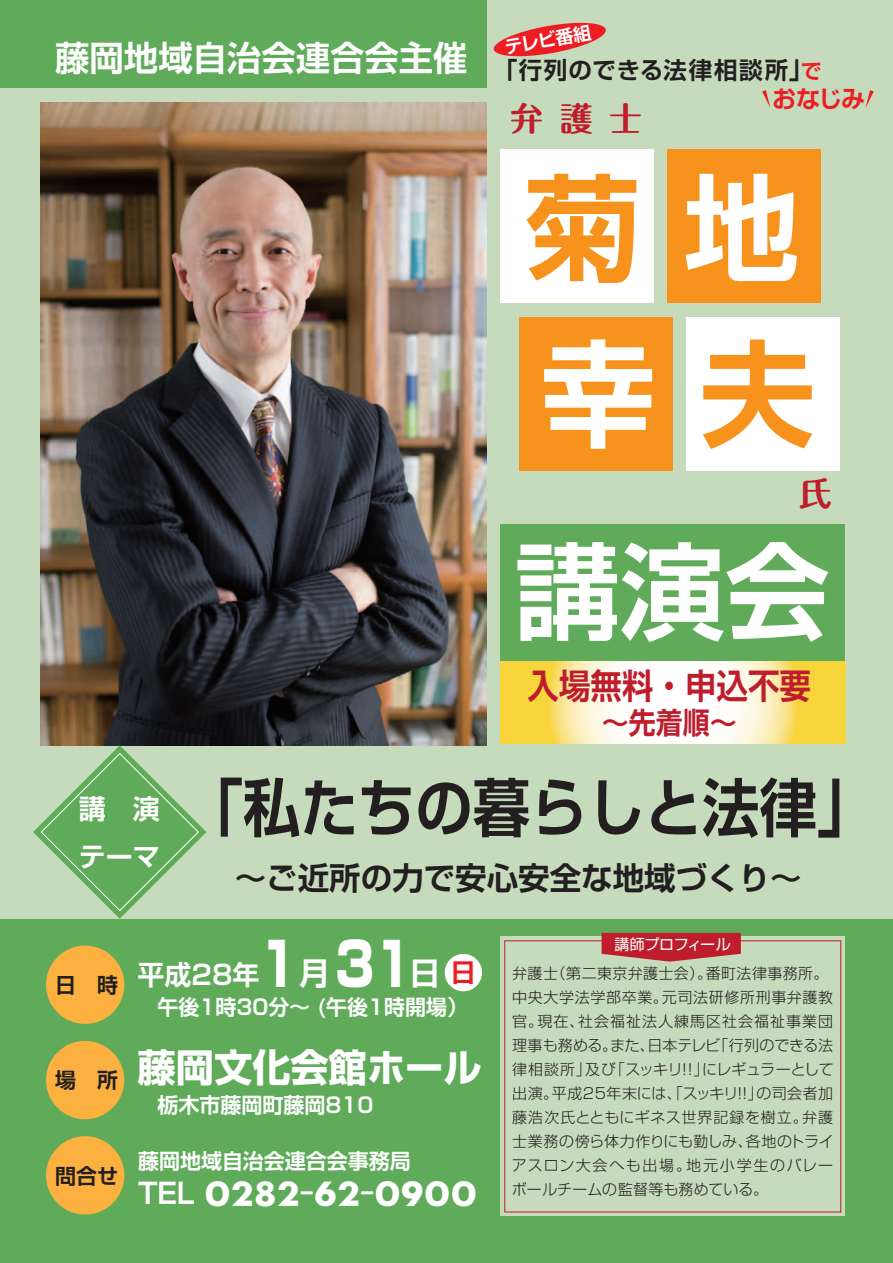
<style>
.page{position:relative;width:893px;height:1263px;background:#c5dbbb}
.page>*{position:absolute;margin:0;border:0;box-sizing:border-box;transform-origin:0 0}
.t1{font:700 115.8px/165.6px "Shin Go Pro De";color:#f7931d}
.t2{font:700 105px "Shin Go Pro De";color:#fff}
.t3{font:700 63.15px "Shin Go Pro De";color:#231f20;scale:.91 1}
.t4{font:800 60px "Shin Go Pro";color:#fff;scale:.8 1}
.t5{font:700 38.25px "Shin Go Pro";color:#fff}
.t6{font:700 34.65px "Shin Go Pro De";color:#be1d2c;scale:.91 1}
.t7{font:700 34.35px "Shin Go Pro De";color:#fff}
.t8{font:700 33px "Maru Fo Pro";color:#be1d2c}
.t9{font:700 31.5px "Shin Go Pro De";color:#231f20}
.t10{font:700 29.7px "Shin Go Pro De";color:#be1d2c;scale:.91 1}
.t11{font:28.35px "DF201";color:#fff}
.t12{font:700 27px/47.2px "Shin Go Pro De";color:#fff}
.t13{font:700 24px "Shin Go Pro De";color:#ee1d23}
.t14{font:700 23.55px "Shin Go Pro De";letter-spacing:.055em;color:#231f20}
.t15{font:700 21px "Shin Go Pro De";color:#fff}
.t16{font:700 21px "Shin Go Pro De";color:#231f20}
.t17{font:700 21px "Shin Go Pro De";color:#ee1d23}
.t18{font:700 18px "Shin Go Pro De";color:#fff}
.t19{font:300 15px/24px "Shin Go Pro";letter-spacing:.03em;color:#231f20}
.t20{font:15px "Shin Go Pro";letter-spacing:-.02em;color:#fff}
.s1{color:#fff}
.s2{font-family:"Shin Go Pro De";font-weight:700;font-size:31.5px}
.s3{font-family:"Shin Go Pro De";font-weight:700;font-size:25.5px;color:#ee1d23}
.s4{font-family:"Shin Go Pro De";font-weight:700}
</style>
<div class="page">
<div style="left:0;top:0;width:486px;height:87px;background:#5fab5a"></div>
<div style="left:0;top:920px;width:893px;height:343px;background:#5fab5a"></div>
<svg style="left:493px;top:22px;width:113px;height:35px"></svg>
<div style="left:500px;top:149px;width:154px;height:153px;background:#fff"></div>
<div style="left:500px;top:524px;width:345px;height:138px;background:#5fab5a"></div>
<svg style="left:500px;top:662px;width:345px;height:81px;background:#fbecac"></svg>
<div style="left:667px;top:149px;width:153px;height:153px;background:#f7931d"></div>
<div style="left:519px;top:317px;width:154px;height:153px;background:#f7931d"></div>
<div style="left:686px;top:317px;width:153px;height:153px;background:#fff"></div>
<div style="left:500px;top:936px;width:345px;height:280px;background:#c5dbbb"></div>
<div style="left:504px;top:940px;width:337px;height:272px;border:1px solid #be1d2c"></div>
<svg style="left:602px;top:933px;width:139px;height:29px;background:#bf3941"></svg>
<div style="left:46px;top:945px;width:78px;height:79px;background:#fbb03f;border-radius:50%"></div>
<div style="left:46px;top:1041px;width:78px;height:78px;background:#fbb03f;border-radius:50%"></div>
<div style="left:46px;top:1136px;width:78px;height:78px;background:#fbb03f;border-radius:50%"></div>
<div style="left:445px;top:954px;width:37px;height:37px;background:#fff;border-radius:50%"></div>
<img style="left:41px;top:103px;width:445px;height:642px">
<svg style="left:33px;top:745px;width:173px;height:174px"></svg>
<svg style="left:762px;top:90px;width:8px;height:17px"></svg>
<svg style="left:865px;top:90px;width:9px;height:18px"></svg>
<h3 class="t7" style="left:55px;top:30px;width:414px">藤岡地域自治会連合会主催</h3>
<p class="t18" style="left:502px;top:32px;width:89px;rotate:-10deg">テレビ番組</p>
<h3 class="t14" style="left:506px;top:51px;width:297px">｢行列のできる法律相談所｣</h3>
<h3 class="t13" style="left:772px;top:79px;width:94px">おなじみ</h3>
<h3 class="t17" style="left:801px;top:54px;width:22px">で</h3>
<h3 class="t8" style="left:510px;top:92px;width:133px">弁護士</h3>
<h1 class="t1" style="left:524px;top:132px;width:293px">菊<span class="s1">地幸</span>夫</h1>
<h3 class="t8" style="left:799px;top:467px;width:34px">氏</h3>
<h2 class="t2" style="left:515px;top:505px;width:317px">講演会</h2>
<h3 class="t6" style="left:527px;top:657px;width:313px">入場無料・申込不要</h3>
<h3 class="t10" style="left:602px;top:698px;width:150px">～先着順～</h3>
<h3 class="t12" style="left:79px;top:782px;width:82px">講　演テーマ</h3>
<h3 class="t3" style="left:186px;top:756px;width:758px">「私たちの暮らしと法律」</h3>
<h3 class="t9" style="left:235px;top:852px;width:568px">～ご近所の力で安心安全な地域づくり～</h3>
<h3 class="t16" style="left:55px;top:967px;width:64px">日　時</h3>
<h3 class="t16" style="left:55px;top:1063px;width:64px">場　所</h3>
<h3 class="t16" style="left:55px;top:1158px;width:64px">問合せ</h3>
<h3 class="t4" style="left:260px;top:916px;width:272px">1<span class="s2">月</span>31<span class="s2">日</span> <span class="s3">日</span></h3>
<h3 class="t15" style="left:158px;top:990px;width:312px">午後1時30分～ (午後1時開場）</h3>
<h3 class="t12" style="left:138px;top:948px;width:123px">平成28年</h3>
<h3 class="t5" style="left:138px;top:1037px;width:346px">藤岡文化会館ホール</h3>
<h3 class="t15" style="left:158px;top:1088px;width:217px">栃木市藤岡町藤岡810</h3>
<h3 class="t15" style="left:138px;top:1144px;width:274px">藤岡地域自治会連合会事務局</h3>
<h3 class="t11" style="left:138px;top:1180px;width:340px"><span class="s4">TEL</span> 0282<span class="s4">-</span>62<span class="s4">-</span>0900</h3>
<p class="t20" style="left:614px;top:932px;width:118px">講師プロフィール</p>
<p class="t19" style="left:512px;top:960px;width:323px">弁護士（第二東京弁護士会）。番町法律事務所。中央大学法学部卒業。元司法研修所刑事弁護教官。現在、社会福祉法人練馬区社会福祉事業団理事も務める。また、日本テレビ「行列のできる法律相談所」及び「スッキリ!!」にレギュラーとして出演。平成25年末には、「スッキリ!!」の司会者加藤浩次氏とともにギネス世界記録を樹立。弁護士業務の傍ら体力作りにも勤しみ、各地のトライアスロン大会へも出場。地元小学生のバレーボールチームの監督等も務めている。</p>
</div>
